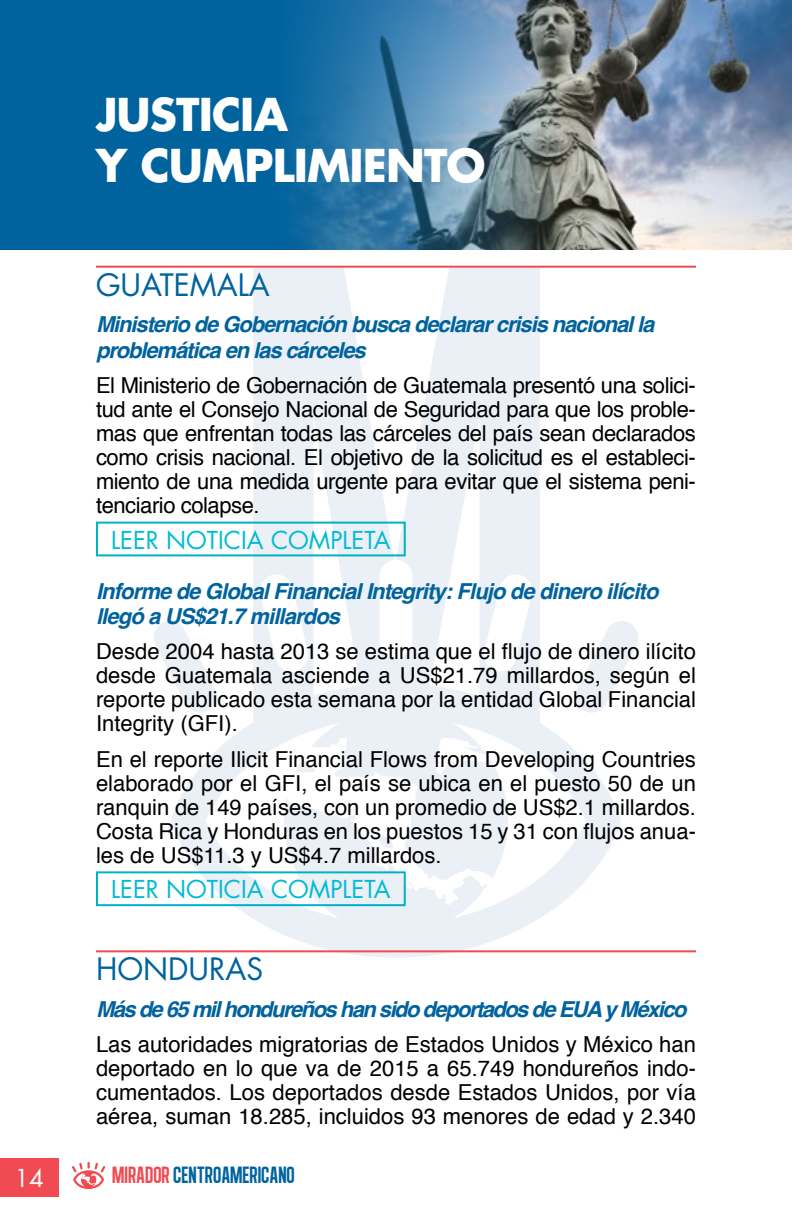
<style>
.page{position:relative;width:792px;height:1224px;background:#fff}
.page>*{position:absolute;margin:0;border:0;box-sizing:border-box;transform-origin:0 0}
.t1{font:700 44px/50.6px "Futura LT";color:#fff}
.t2{font:30px "Futura LT";color:#00639e}
.t3{font:24px "Futura LT";color:#00bbd2}
.t4{font:24px "Algre Sans NC";color:#00639e}
.t5{font:24px "Futura LT";color:#fff}
.t6{font:22px/24px "Helvetica";color:#000;text-align:justify}
.t7{font:italic 700 22px/25.2px "Helvetica";letter-spacing:-.05em;color:#00639e}
.t8{font:italic 700 22px "Helvetica";letter-spacing:-.07em;color:#00639e}
.s1{color:#f04b52}
</style>
<div class="page">
<svg style="left:253px;top:268px;width:287px;height:416px;fill:#ebeff6"></svg>
<svg style="left:258px;top:573px;width:52px;height:99px"></svg>
<div style="left:380px;top:560px;width:32px;height:99px;background:#fff;border-radius:16px"></div>
<svg style="left:154px;top:621px;width:58px;height:63px"></svg>
<svg style="left:580px;top:621px;width:58px;height:63px"></svg>
<svg style="left:482px;top:573px;width:52px;height:99px"></svg>
<svg style="left:171px;top:684px;width:450px;height:274px;fill:#f3f2f8"></svg>
<svg style="left:285px;top:738px;width:212px;height:167px"></svg>
<div style="left:0;top:1158px;width:59px;height:39px;background:#f04b52"></div>
<svg style="left:72px;top:1162px;width:33px;height:27px"></svg>
<div style="left:0;top:0;width:792px;height:250px;background:#00639e"></div>
<img style="left:291px;top:0;width:501px;height:250px">
<hr style="left:96px;top:266px;width:600px;height:2px;background:#f04b52">
<hr style="left:96px;top:950px;width:600px;height:2px;background:#f04b52">
<div style="left:96px;top:522px;width:310px;height:34px;border:2px solid #00b2c9"></div>
<div style="left:96px;top:871px;width:310px;height:35px;border:2px solid #00b2c9"></div>
<h1 class="t1" style="left:96px;top:89px;width:79px">JUSTICIA<br>Y CUMP</h1>
<h1 class="t1" style="left:273px;top:139px;width:49px">LIMIENTO</h1>
<h2 class="t2" style="left:96px;top:265px;width:23px">GUA</h2>
<h2 class="t2" style="left:160px;top:265px;width:34px">TEMALA</h2>
<p class="t7" style="left:96px;top:312px;width:560px">Ministerio de Gobernación busca declarar crisis nacional la problemática en las cárceles</p>
<p class="t6" style="left:96px;top:374px;width:601px">El Ministerio de Gobernación de Guatemala presentó una solici&shy;tud ante el Consejo Nacional de Seguridad para que los proble&shy;mas que enfrentan todas las cárceles del país sean declarados como crisis nacional. El objetivo de la solicitud es el estableci&shy;miento de una medida urgente para evitar que el sistema peni&shy;tenciario colapse.</p>
<p class="t3" style="left:111px;top:524px;width:13px">LEER</p>
<p class="t3" style="left:166px;top:524px;width:138px">NOTICIA COMPLE</p>
<p class="t3" style="left:364px;top:524px;width:27px">TA</p>
<p class="t7" style="left:96px;top:578px;width:564px">Informe de Global Financial Integrity: Flujo de dinero ilícito llegó a US$21.7 millardos</p>
<p class="t6" style="left:96px;top:640px;width:602px">Desde 2004 hasta 2013 se estima que el flujo de dinero ilícito desde Guatemala asciende a US$21.79 millardos, según el reporte publicado esta semana por la entidad Global Financial Integrity (GFI).</p>
<p class="t6" style="left:96px;top:748px;width:602px">En el reporte Ilicit Financial Flows from Developing Countries elaborado por el GFI, el país se ubica en el puesto 50 de un ranquin de 149 países, con un promedio de US$2.1 millardos.<br>Costa Rica y Honduras en los puestos 15 y 31 con flujos anua&shy;les de US$11.3 y US$4.7 millardos.</p>
<p class="t3" style="left:111px;top:874px;width:13px">LEER</p>
<p class="t3" style="left:166px;top:874px;width:138px">NOTICIA COMPLE</p>
<p class="t3" style="left:364px;top:874px;width:27px">TA</p>
<h2 class="t2" style="left:96px;top:950px;width:44px">HONDURA</h2>
<h2 class="t2" style="left:246px;top:950px;width:18px">S</h2>
<p class="t8" style="left:96px;top:991px;width:592px">Más de 65 mil hondureños han sido deportados de EUA y México</p>
<p class="t6" style="left:96px;top:1033px;width:602px">Las autoridades migratorias de Estados Unidos y México han deportado en lo que va de 2015 a 65.749 hondureños indo&shy;cumentados. Los deportados desde Estados Unidos, por vía aérea, suman 18.285, incluidos 93 menores de edad y 2.340</p>
<p class="t5" style="left:14px;top:1163px;width:31px">14</p>
<p class="t4" style="left:112px;top:1162px;width:184px"><span class="s1">MIRADOR</span> CENTROAMERICANO</p>
</div>
